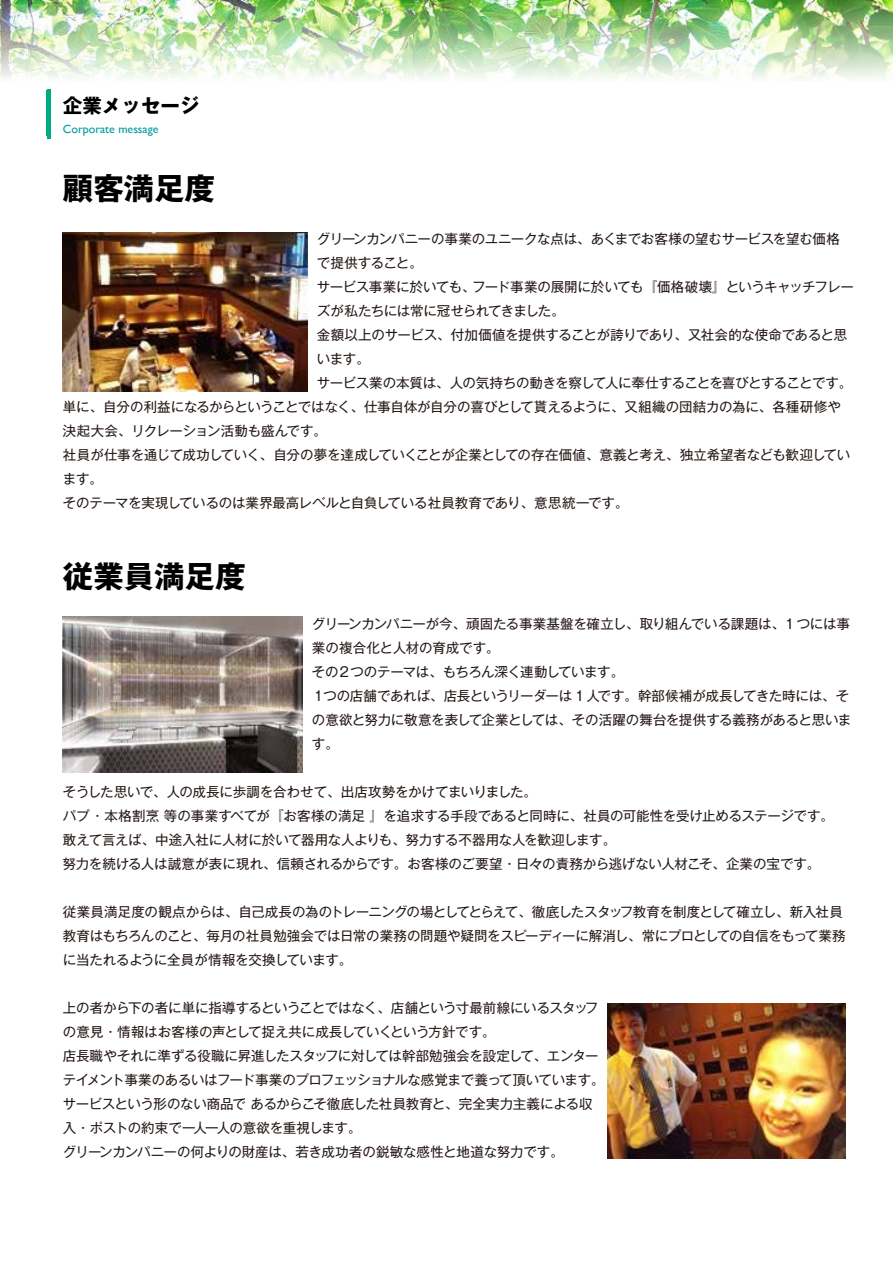
<style>
.page{position:relative;width:893px;height:1263px;background:#fff}
.page>*{position:absolute;margin:0;border:0;box-sizing:border-box;transform-origin:0 0}
.t1{font:700 30.45px "Gothic MB101 Pro";color:#000}
.t2{font:700 19.5px "Gothic MB101 Pro";color:#000}
.t3{font:13.5px/24px "Gothic MB101 Pro";letter-spacing:-.02em;color:#231815}
.t4{font:13.5px "Gothic MB101 Pro";letter-spacing:-.04em;color:#231815}
.t5{font:12px "Gill Sans";color:#009a9e}
</style>
<div class="page">
<img style="left:0;top:0;width:893px;height:136px">
<hr style="left:47px;top:89px;width:4px;height:50px;background:#00ad80">
<img style="left:63px;top:232px;width:245px;height:160px">
<img style="left:63px;top:616px;width:240px;height:156px">
<img style="left:607px;top:1003px;width:238px;height:155px">
<h2 class="t2" style="left:63px;top:90px;width:138px">企業メッセージ</h2>
<p class="t5" style="left:63px;top:122px;width:97px">Corporate message</p>
<h1 class="t1" style="left:63px;top:163px;width:154px">顧客満足度</h1>
<p class="t3" style="left:317px;top:225px;width:524px">グリーンカンパニーの事業のユニークな点は、あくまでお客様の望むサービスを望む価格</p>
<p class="t3" style="left:317px;top:249px;width:108px">で提供すること。</p>
<p class="t3" style="left:317px;top:273px;width:538px">サービス事業に於いても、フード事業の展開に於いても『価格破壊』というキャッチフレー</p>
<p class="t4" style="left:317px;top:300px;width:249px">ズが私たちには常に冠せられてきました。</p>
<p class="t3" style="left:317px;top:321px;width:532px">金額以上のサービス、付加価値を提供することが誇りであり、又社会的な使命であると思</p>
<p class="t3" style="left:317px;top:345px;width:54px">います。</p>
<p class="t3" style="left:317px;top:369px;width:537px">サービス業の本質は、人の気持ちの動きを察して人に奉仕することを喜びとすることです。</p>
<p class="t3" style="left:63px;top:393px;width:780px">単に、自分の利益になるからということではなく、仕事自体が自分の喜びとして貰えるように、又組織の団結カの為に、各種研修や</p>
<p class="t3" style="left:63px;top:417px;width:266px">決起大会、リクレーション活動も盛んです。</p>
<p class="t3" style="left:63px;top:441px;width:789px">社員が仕事を通じて成功していく、自分の夢を達成していくことが企業としての存在価値、意義と考え、独立希望者なども歓迎してい</p>
<p class="t3" style="left:63px;top:465px;width:42px">ます。</p>
<p class="t3" style="left:63px;top:489px;width:567px">そのテーマを実現しているのは業界最高レベルと自負している社員教育であり、意思統一です。</p>
<h1 class="t1" style="left:63px;top:551px;width:185px">従業員満足度</h1>
<p class="t3" style="left:312px;top:609px;width:541px">グリーンカンパニーが今、頑固たる事業基盤を確立し、取り組んでいる課題は、1 つには事業の複合化と人材の育成です。<br>その２つのテーマは、もちろん深く連動しています。<br>１つの店舗であれば、店長というリーダーは 1 人です。幹部候補が成長してきた時には、その意欲と努力に敬意を表して企業としては、その活躍の舞台を提供する義務があると思います。</p>
<p class="t3" style="left:63px;top:777px;width:773px">そうした思いで、人の成長に歩調を合わせて、出店攻勢をかけてまいりました。<br>パプ ・本格割烹 等の事業すべてが『お客様の満足 』を追求する手段であると同時に、社員の可能性を受け止めるステージです。敢えて言えば、中途入社に人材に於いて器用な人よりも、努力する不器用な人を歓迎します。<br>努力を続ける人は誠意が表に現れ、信頼されるからです。お客様のご要望・日々の責務から逃げない人材こそ、企業の宝です。</p>
<p class="t3" style="left:63px;top:897px;width:784px">従業員満足度の観点からは、自己成長の為のトレーニングの場としてとらえて、徹底したスタッフ教育を制度として確立し、新入社員教育はもちろんのこと、毎月の社員勉強会では日常の業務の問題や疑問をスピーディーに解消し、常にプロとしての自信をもって業務に当たれるように全員が情報を交換しています。</p>
<p class="t3" style="left:63px;top:993px;width:543px">上の者から下の者に単に指導するということではなく、店舗という寸最前線にいるスタッフの意見・情報はお客様の声として捉え共に成長していくという方針です。<br>店長職やそれに準ずる役職に昇進したスタッフに対しては幹部勉強会を設定して、エンターテイメント事業のあるいはフード事業のプロフェッショナルな感覚まで養って頂いています。サービスという形のない商品で あるからこそ徹底した社員教育と、完全実力主義による収入・ポストの約束で一人一人の意欲を重視します。<br>グリーンカンパニーの何よりの財産は、若き成功者の鋭敏な感性と地道な努力です。</p>
</div>
